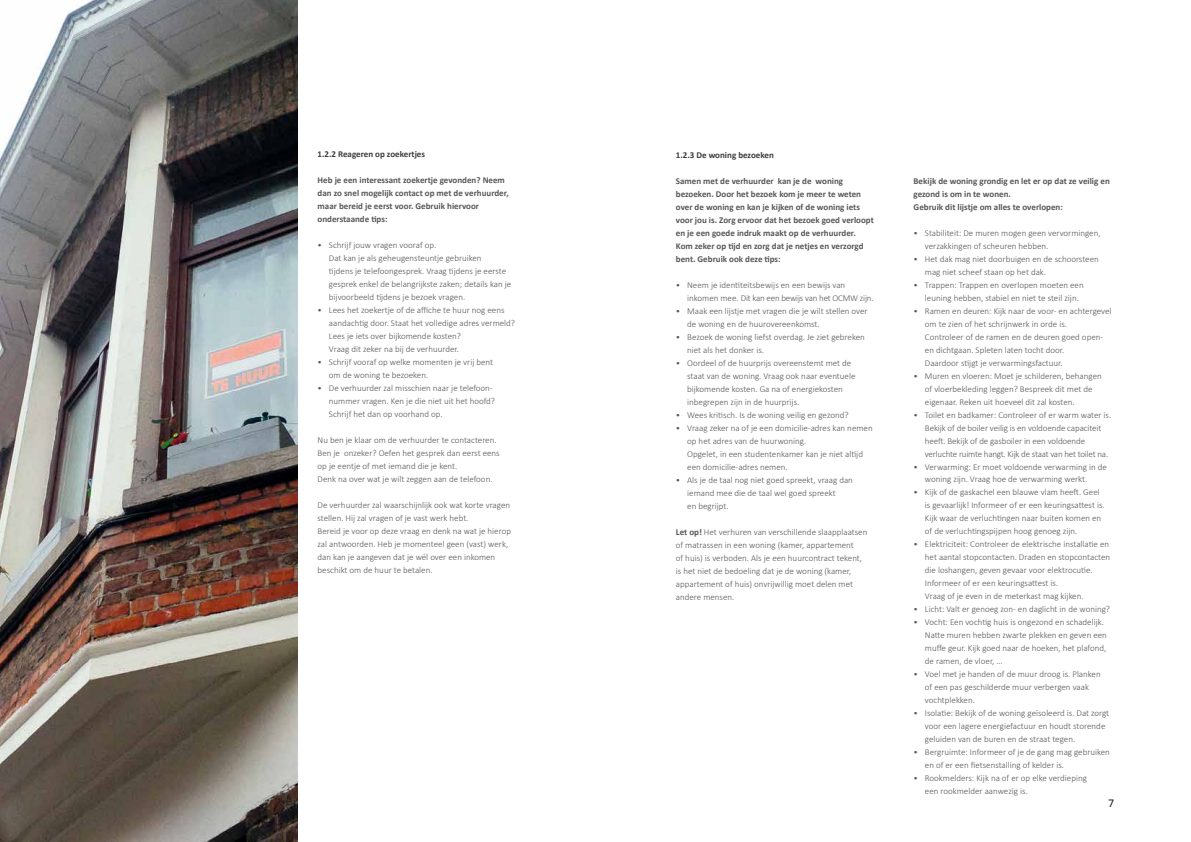
<style>
.page{position:relative;width:1191px;height:842px;background:#fff}
.page>*{position:absolute;margin:0;border:0;box-sizing:border-box;transform-origin:0 0}
.t1{font:12px "Calibri";color:#1d1d1b}
.t2{font:300 9px/13px "Calibri";color:#575756}
.t3{font:700 9px/13px "Calibri";color:#575756}
.t4{font:700 9px "Calibri";color:#3c3c3b}
.s1{font-weight:700}
</style>
<div class="page">
<img style="left:0;top:0;width:298px;height:842px">
<p class="t4" style="left:317px;top:149px;width:109px">1.2.2 Reageren op zoekertjes</p>
<p class="t3" style="left:317px;top:174px;width:193px">Heb je een interessant zoekertje gevonden? Neem dan zo snel mogelijk contact op met de verhuurder, maar bereid je eerst voor. Gebruik hiervoor onderstaande tips:</p>
<p class="t2" style="left:329px;top:238px;width:184px;text-indent:-11px">• Schrijf jouw vragen vooraf op.<br>Dat kan je als geheugensteuntje gebruiken<br>tijdens je telefoongesprek. Vraag tijdens je eerste gesprek enkel de belangrijkste zaken; details kan je bijvoorbeeld tijdens je bezoek vragen.</p>
<p class="t2" style="left:329px;top:303px;width:188px;text-indent:-11px">• Lees het zoekertje of de affiche te huur nog eens aandachtig door. Staat het volledige adres vermeld?<br>Lees je iets over bijkomende kosten?<br>Vraag dit zeker na bij de verhuurder.</p>
<p class="t2" style="left:329px;top:355px;width:166px;text-indent:-11px">• Schrijf vooraf op welke momenten je vrij bent om de woning te bezoeken.</p>
<p class="t2" style="left:329px;top:381px;width:168px;text-indent:-11px">• De verhuurder zal misschien naar je telefoon&shy;nummer vragen. Ken je die niet uit het hoofd?<br>Schrijf het dan op voorhand op.</p>
<p class="t2" style="left:317px;top:433px;width:184px">Nu ben je klaar om de verhuurder te contacteren.<br>Ben je onzeker? Oefen het gesprek dan eerst eens op je eentje of met iemand die je kent.<br>Denk na over wat je wilt zeggen aan de telefoon.</p>
<p class="t2" style="left:317px;top:498px;width:195px">De verhuurder zal waarschijnlijk ook wat korte vragen stellen. Hij zal vragen of je vast werk hebt.<br>Bereid je voor op deze vraag en denk na wat je hierop zal antwoorden. Heb je momenteel geen (vast) werk, dan kan je aangeven dat je wél over een inkomen beschikt om de huur te betalen.</p>
<p class="t4" style="left:676px;top:149px;width:99px">1.2.3 De woning bezoeken</p>
<p class="t3" style="left:676px;top:174px;width:199px">Samen met de verhuurder kan je de woning bezoeken. Door het bezoek kom je meer te weten over de woning en kan je kijken of de woning iets voor jou is. Zorg ervoor dat het bezoek goed verloopt en je een goede indruk maakt op de verhuurder.<br>Kom zeker op tijd en zorg dat je netjes en verzorgd bent. Gebruik ook deze tips:</p>
<p class="t2" style="left:687px;top:278px;width:188px;text-indent:-11px">• Neem je identiteitsbewijs en een bewijs van inkomen mee. Dit kan een bewijs van het OCMW zijn.</p>
<p class="t2" style="left:687px;top:304px;width:182px;text-indent:-11px">• Maak een lijstje met vragen die je wilt stellen over de woning en de huurovereenkomst.</p>
<p class="t2" style="left:687px;top:330px;width:179px;text-indent:-11px">• Bezoek de woning liefst overdag. Je ziet gebreken niet als het donker is.</p>
<p class="t2" style="left:687px;top:356px;width:170px;text-indent:-11px">• Oordeel of de huurprijs overeenstemt met de staat van de woning. Vraag ook naar eventuele bijkomende kosten. Ga na of energiekosten inbegrepen zijn in de huurprijs.</p>
<p class="t2" style="left:676px;top:408px;width:174px">• Wees kritisch. Is de woning veilig en gezond?</p>
<p class="t2" style="left:687px;top:421px;width:187px;text-indent:-11px">• Vraag zeker na of je een domicilie-adres kan nemen op het adres van de huurwoning.<br>Opgelet, in een studentenkamer kan je niet altijd een domicilie-adres nemen.</p>
<p class="t2" style="left:687px;top:473px;width:167px;text-indent:-11px">• Als je de taal nog niet goed spreekt, vraag dan iemand mee die de taal wel goed spreekt<br>en begrijpt.</p>
<p class="t2" style="left:676px;top:525px;width:193px"><span class="s1">Let op!</span> Het verhuren van verschillende slaapplaatsen of matrassen in een woning (kamer, appartement<br>of huis) is verboden. Als je een huurcontract tekent, is het niet de bedoeling dat je de woning (kamer, appartement of huis) onvrijwillig moet delen met andere mensen.</p>
<p class="t3" style="left:913px;top:174px;width:198px">Bekijk de woning grondig en let er op dat ze veilig en gezond is om in te wonen.<br>Gebruik dit lijstje om alles te overlopen:</p>
<p class="t2" style="left:925px;top:226px;width:177px;text-indent:-11px">• Stabiliteit: De muren mogen geen vervormingen, verzakkingen of scheuren hebben.</p>
<p class="t2" style="left:925px;top:252px;width:175px;text-indent:-11px">• Het dak mag niet doorbuigen en de schoorsteen mag niet scheef staan op het dak.</p>
<p class="t2" style="left:925px;top:278px;width:160px;text-indent:-11px">• Trappen: Trappen en overlopen moeten een leuning hebben, stabiel en niet te steil zijn.</p>
<p class="t2" style="left:925px;top:304px;width:188px;text-indent:-11px">• Ramen en deuren: Kijk naar de voor- en achtergevel om te zien of het schrijnwerk in orde is.<br>Controleer of de ramen en de deuren goed open&shy;en dichtgaan. Spleten laten tocht door.<br>Daardoor stijgt je verwarmingsfactuur.</p>
<p class="t2" style="left:925px;top:369px;width:178px;text-indent:-11px">• Muren en vloeren: Moet je schilderen, behangen of vloerbekleding leggen? Bespreek dit met de eigenaar. Reken uit hoeveel dit zal kosten.</p>
<p class="t2" style="left:925px;top:408px;width:188px;text-indent:-11px">• Toilet en badkamer: Controleer of er warm water is.<br>Bekijk of de boiler veilig is en voldoende capaciteit heeft. Bekijk of de gasboiler in een voldoende verluchte ruimte hangt. Kijk de staat van het toilet na.</p>
<p class="t2" style="left:925px;top:460px;width:183px;text-indent:-11px">• Verwarming: Er moet voldoende verwarming in de woning zijn. Vraag hoe de verwarming werkt.</p>
<p class="t2" style="left:925px;top:486px;width:181px;text-indent:-11px">• Kijk of de gaskachel een blauwe vlam heeft. Geel is gevaarlijk! Informeer of er een keuringsattest is.<br>Kijk waar de verluchtingen naar buiten komen en of de verluchtingspijpen hoog genoeg zijn.</p>
<p class="t2" style="left:925px;top:538px;width:187px;text-indent:-11px">• Elektriciteit: Controleer de elektrische installatie en het aantal stopcontacten. Draden en stopcontacten die loshangen, geven gevaar voor elektrocutie.<br>Informeer of er een keuringsattest is.<br>Vraag of je even in de meterkast mag kijken.</p>
<p class="t2" style="left:913px;top:602px;width:198px">• Licht: Valt er genoeg zon- en daglicht in de woning?</p>
<p class="t2" style="left:925px;top:615px;width:183px;text-indent:-11px">• Vocht: Een vochtig huis is ongezond en schadelijk.<br>Natte muren hebben zwarte plekken en geven een muffe geur. Kijk goed naar de hoeken, het plafond, de ramen, de vloer, …</p>
<p class="t2" style="left:925px;top:667px;width:177px;text-indent:-11px">• Voel met je handen of de muur droog is. Planken of een pas geschilderde muur verbergen vaak vochtplekken.</p>
<p class="t2" style="left:925px;top:706px;width:186px;text-indent:-11px">• Isolatie: Bekijk of de woning geïsoleerd is. Dat zorgt voor een lagere energiefactuur en houdt storende geluiden van de buren en de straat tegen.</p>
<p class="t2" style="left:925px;top:745px;width:186px;text-indent:-11px">• Bergruimte: Informeer of je de gang mag gebruiken en of er een fietsenstalling of kelder is.</p>
<p class="t2" style="left:925px;top:771px;width:163px;text-indent:-11px">• Rookmelders: Kijk na of er op elke verdieping een rookmelder aanwezig is.</p>
<h1 class="t1" style="left:1108px;top:795px;width:8px">7</h1>
</div>
